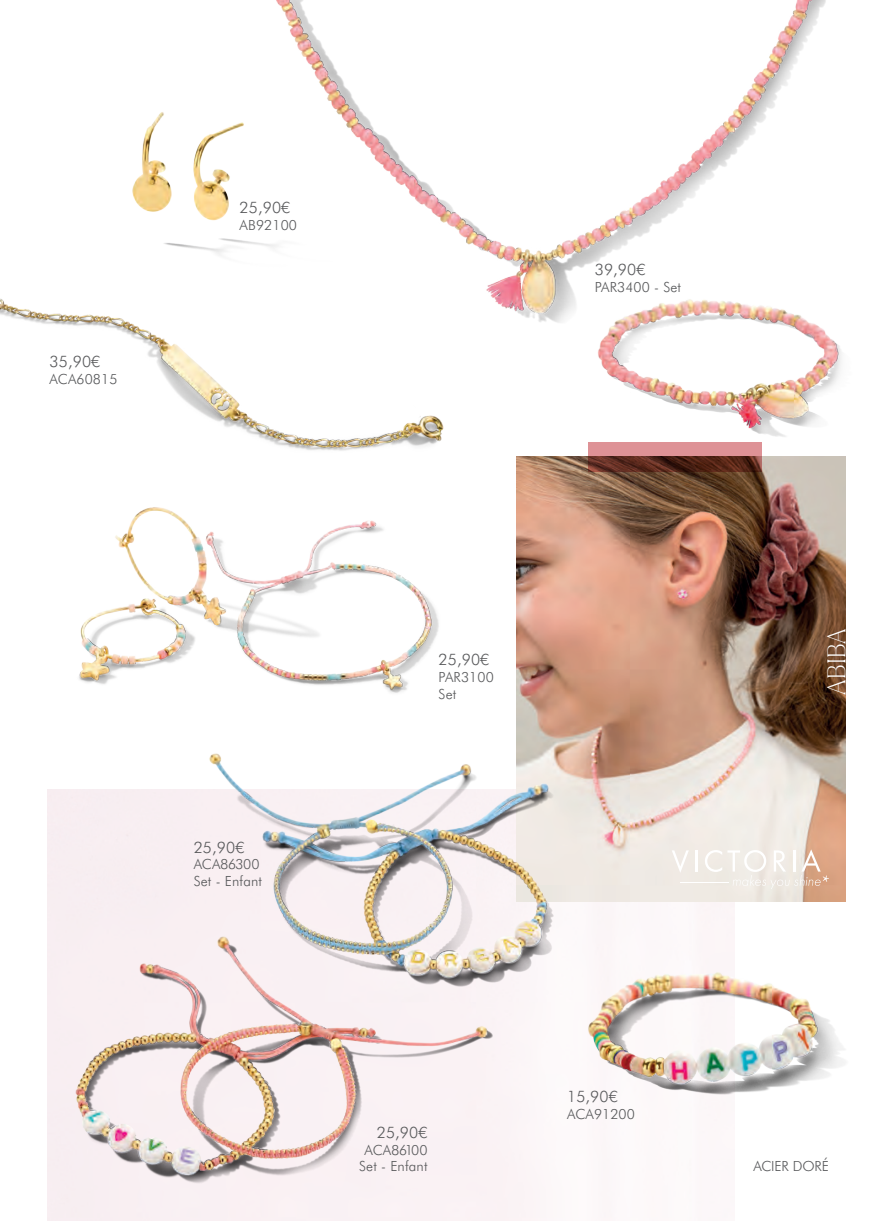
<style>
.page{position:relative;width:879px;height:1221px;background:#fff}
.page>*{position:absolute;margin:0;border:0;box-sizing:border-box;transform-origin:0 0}
.t1{font:100 24.5px "Canela";letter-spacing:.02em;color:#fff}
.t2{font:300 15.75px "Futura BT";color:#57585a}
.t3{font:300 14px/16.8px "Futura BT";letter-spacing:.01em;color:#57585a}
.t4{font:300 14px "Futura BT";letter-spacing:-.01em;color:#57585a}
</style>
<div class="page">
<img style="left:276px;top:0;width:550px;height:323px">
<img style="left:336px;top:520px;width:103px;height:173px">
<img style="left:79px;top:507px;width:257px;height:178px">
<img style="left:580px;top:267px;width:262px;height:180px">
<img style="left:132px;top:104px;width:211px;height:170px">
<img style="left:556px;top:923px;width:289px;height:209px">
<img style="left:0;top:290px;width:489px;height:161px">
<img style="left:69px;top:927px;width:432px;height:257px">
<img style="left:516px;top:456px;width:328px;height:445px">
<img style="left:178px;top:741px;width:409px;height:252px">
<svg style="left:587px;top:442px;width:174px;height:29px;background:#985b57"></svg>
<svg style="left:671px;top:850px;width:17px;height:22px"></svg>
<hr style="left:694px;top:850px;width:3px;height:21px;background:#fff">
<svg style="left:704px;top:850px;width:17px;height:21px"></svg>
<hr style="left:680px;top:882px;width:47px;height:1px;background:#fff">
<svg style="left:727px;top:849px;width:101px;height:40px"></svg>
<p class="t2" style="left:50px;top:351px;width:52px">35,90€</p>
<p class="t3" style="left:50px;top:370px;width:69px">ACA60815</p>
<p class="t2" style="left:239px;top:197px;width:52px">25,90€</p>
<p class="t3" style="left:239px;top:216px;width:59px">AB92100</p>
<p class="t2" style="left:594px;top:258px;width:52px">39,90€</p>
<p class="t3" style="left:594px;top:278px;width:88px">PAR3400 - Set</p>
<p class="t2" style="left:193px;top:836px;width:52px">25,90€</p>
<p class="t3" style="left:193px;top:855px;width:70px">ACA86300<br>Set - Enfant</p>
<p class="t2" style="left:438px;top:648px;width:52px">25,90€</p>
<p class="t3" style="left:438px;top:668px;width:57px">PAR3100<br>Set</p>
<p class="t2" style="left:376px;top:1121px;width:52px">25,90€</p>
<p class="t3" style="left:359px;top:1140px;width:70px;text-align:center">ACA86100<br>Set - Enfant</p>
<p class="t2" style="left:566px;top:1085px;width:52px">15,90€</p>
<p class="t3" style="left:566px;top:1104px;width:69px">ACA91200</p>
<h1 class="t1" style="left:816px;top:694px;width:68px;rotate:-90deg">ABIBA</h1>
<p class="t4" style="left:753px;top:1156px;width:77px">ACIER DORÉ</p>
</div>
